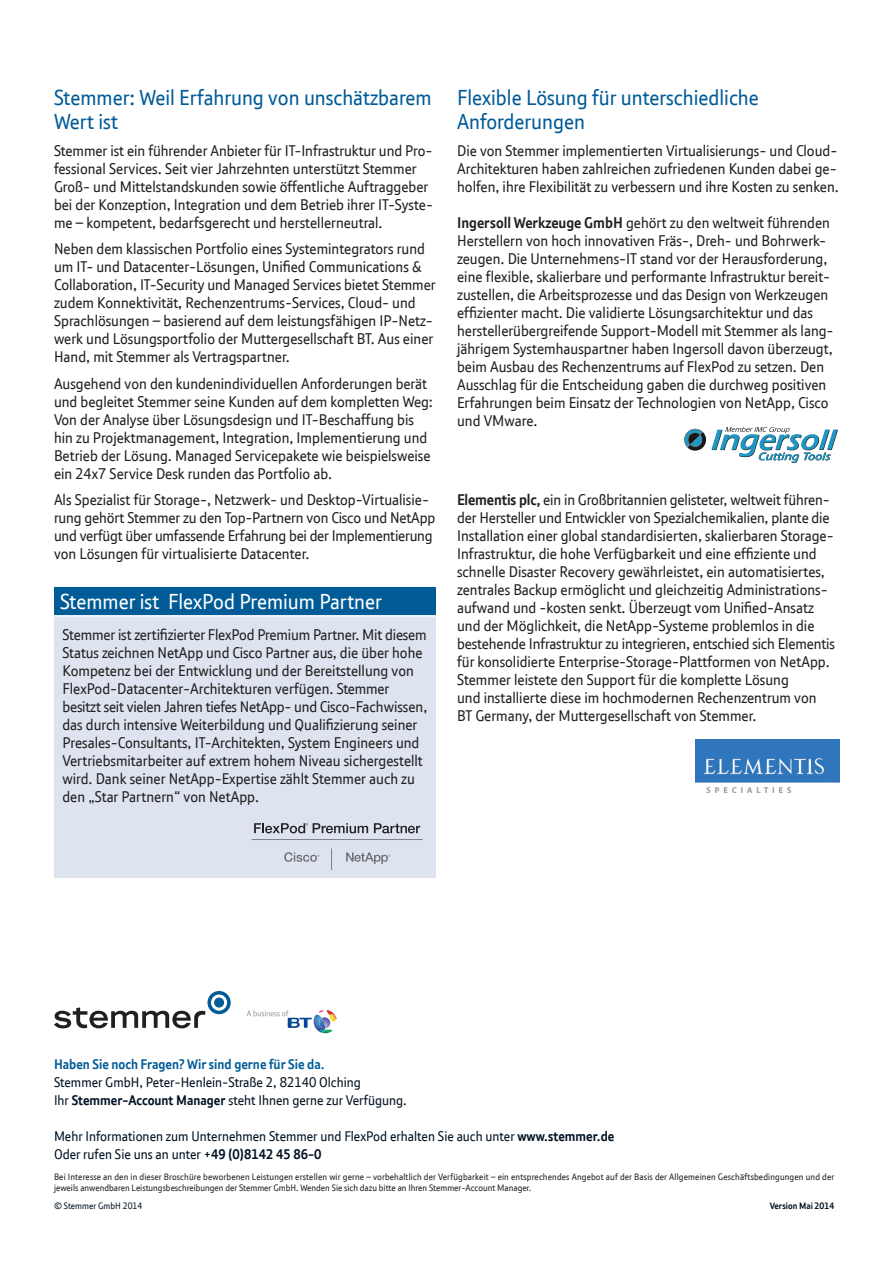
<style>
.page{position:relative;width:893px;height:1263px;background:#fff}
.page>*{position:absolute;margin:0;border:0;box-sizing:border-box;transform-origin:0 0}
.t1{font:21px/24px "New BT";color:#005b97}
.t2{font:21px "New BT";color:#fff}
.t3{font:15px/18px "New BT";color:#231f20}
.t4{font:13.5px/18px "New BT";color:#001222}
.t5{font:700 13.5px "New BT";color:#005b97}
.t6{font:9px/10.5px "New BT";letter-spacing:.015em;color:#231e1f}
.t7{font:9px "New BT";color:#001222}
.t8{font:700 9px "New BT";color:#001222}
.s1{font-weight:700}
</style>
<div class="page">
<svg style="left:247px;top:1010px;width:90px;height:23px"></svg>
<svg style="left:54px;top:991px;width:177px;height:38px"></svg>
<div style="left:214px;top:997px;width:10px;height:10px;background:#005b97;border-radius:50%"></div>
<svg style="left:684px;top:427px;width:154px;height:36px"></svg>
<div style="left:54px;top:587px;width:382px;height:29px;background:#005b97"></div>
<div style="left:54px;top:616px;width:382px;height:263px;background:#dde4f0"></div>
<hr style="left:54px;top:878px;width:382px;height:1px;background:#fff">
<hr style="left:54px;top:615px;width:382px;height:2px;background:#fff">
<svg style="left:331px;top:848px;width:1px;height:22px"></svg>
<hr style="left:252px;top:839px;width:171px;height:1px;background:#808285">
<svg style="left:346px;top:852px;width:44px;height:12px"></svg>
<svg style="left:374px;top:823px;width:46px;height:10px"></svg>
<svg style="left:254px;top:823px;width:114px;height:10px"></svg>
<svg style="left:284px;top:852px;width:35px;height:10px"></svg>
<img style="left:696px;top:739px;width:144px;height:54px">
<h1 class="t1" style="left:54px;top:85px;width:379px">Stemmer: Weil Erfahrung von unschätzbarem<br>Wert ist</h1>
<p class="t3" style="left:54px;top:141px;width:380px">Stemmer ist ein führender Anbieter für IT-Infrastruktur und Pro&shy;fessional Services. Seit vier Jahrzehnten unterstützt Stemmer Groß- und Mittelstandskunden sowie öffentliche Auftraggeber bei der Konzeption, Integration und dem Betrieb ihrer IT-Syste&shy;me – kompetent, bedarfsgerecht und herstellerneutral.</p>
<p class="t3" style="left:54px;top:239px;width:383px">Neben dem klassischen Portfolio eines Systemintegrators rund um IT- und Datacenter-Lösungen, Unified Communications &amp; Collaboration, IT-Security und Managed Services bietet Stemmer zudem Konnektivität, Rechenzentrums-Services, Cloud- und Sprachlösungen – basierend auf dem leistungsfähigen IP-Netz&shy;werk und Lösungsportfolio der Muttergesellschaft BT. Aus einer Hand, mit Stemmer als Vertragspartner.</p>
<p class="t3" style="left:54px;top:374px;width:380px">Ausgehend von den kundenindividuellen Anforderungen berät und begleitet Stemmer seine Kunden auf dem kompletten Weg:<br>Von der Analyse über Lösungsdesign und IT-Beschaffung bis hin zu Projektmanagement, Integration, Implementierung und Betrieb der Lösung. Managed Servicepakete wie beispielsweise ein 24x7 Service Desk runden das Portfolio ab.</p>
<p class="t3" style="left:54px;top:490px;width:383px">Als Spezialist für Storage-, Netzwerk- und Desktop-Virtualisie&shy;rung gehört Stemmer zu den Top-Partnern von Cisco und NetApp und verfügt über umfassende Erfahrung bei der Implementierung von Lösungen für virtualisierte Datacenter.</p>
<h1 class="t2" style="left:60px;top:588px;width:323px">Stemmer ist FlexPod Premium Partner</h1>
<p class="t3" style="left:63px;top:625px;width:366px">Stemmer ist zertifizierter FlexPod Premium Partner. Mit diesem Status zeichnen NetApp und Cisco Partner aus, die über hohe Kompetenz bei der Entwicklung und der Bereitstellung von FlexPod-Datacenter-Architekturen verfügen. Stemmer besitzt seit vielen Jahren tiefes NetApp- und Cisco-Fachwissen, das durch intensive Weiterbildung und Qualifizierung seiner Presales-Consultants, IT-Architekten, System Engineers und Vertriebsmitarbeiter auf extrem hohem Niveau sichergestellt wird. Dank seiner NetApp-Expertise zählt Stemmer auch zu den „Star Partnern“ von NetApp.</p>
<h1 class="t1" style="left:457px;top:85px;width:303px">Flexible Lösung für unterschiedliche<br>Anforderungen</h1>
<p class="t3" style="left:457px;top:141px;width:383px">Die von Stemmer implementierten Virtualisierungs- und Cloud-<br>Architekturen haben zahlreichen zufriedenen Kunden dabei ge&shy;holfen, ihre Flexibilität zu verbessern und ihre Kosten zu senken.</p>
<p class="t3" style="left:457px;top:213px;width:378px"><span class="s1">Ingersoll Werkzeuge GmbH</span> gehört zu den weltweit führenden Herstellern von hoch innovativen Fräs-, Dreh- und Bohrwerk&shy;zeugen. Die Unternehmens-IT stand vor der Herausforderung, eine flexible, skalierbare und performante Infrastruktur bereit&shy;zustellen, die Arbeitsprozesse und das Design von Werkzeugen effizienter macht. Die validierte Lösungsarchitektur und das herstellerübergreifende Support-Modell mit Stemmer als lang&shy;jährigem Systemhauspartner haben Ingersoll davon überzeugt, beim Ausbau des Rechenzentrums auf FlexPod zu setzen. Den Ausschlag für die Entscheidung gaben die durchweg positiven Erfahrungen beim Einsatz der Technologien von NetApp, Cisco und VMware.</p>
<p class="t3" style="left:457px;top:490px;width:379px"><span class="s1">Elementis plc,</span> ein in Großbritannien gelisteter, weltweit führen&shy;der Hersteller und Entwickler von Spezialchemikalien, plante die Installation einer global standardisierten, skalierbaren Storage-Infrastruktur, die hohe Verfügbarkeit und eine effiziente und schnelle Disaster Recovery gewährleistet, ein automatisiertes, zentrales Backup ermöglicht und gleichzeitig Administrations&shy;aufwand und -kosten senkt. Überzeugt vom Unified-Ansatz und der Möglichkeit, die NetApp-Systeme problemlos in die bestehende Infrastruktur zu integrieren, entschied sich Elementis für konsolidierte Enterprise-Storage-Plattformen von NetApp.<br>Stemmer leistete den Support für die komplette Lösung<br>und installierte diese im hochmodernen Rechenzentrum von BT Germany, der Muttergesellschaft von Stemmer.</p>
<p class="t5" style="left:54px;top:1056px;width:272px">Haben Sie noch Fragen? Wir sind gerne für Sie da.</p>
<p class="t4" style="left:54px;top:1073px;width:354px">Stemmer GmbH, Peter-Henlein-Straße 2, 82140 Olching<br>Ihr <span class="s1">Stemmer-Account Manager</span> steht Ihnen gerne zur Verfügung.</p>
<p class="t4" style="left:54px;top:1127px;width:562px">Mehr Informationen zum Unternehmen Stemmer und FlexPod erhalten Sie auch unter <span class="s1">www.stemmer.de<br></span>Oder rufen Sie uns an unter <span class="s1">+49 (0)8142 45 86-0</span></p>
<p class="t6" style="left:54px;top:1172px;width:782px">Bei Interesse an den in dieser Broschüre beworbenen Leistungen erstellen wir gerne – vorbehaltlich der Verfügbarkeit – ein entsprechendes Angebot auf der Basis der Allgemeinen Geschäftsbedingungen und der jeweils anwendbaren Leistungsbeschreibungen der Stemmer GmbH. Wenden Sie sich dazu bitte an Ihren Stemmer-Account Manager.</p>
<p class="t7" style="left:54px;top:1200px;width:90px">© Stemmer GmbH 2014</p>
<p class="t8" style="left:770px;top:1200px;width:66px">Version Mai 2014</p>
</div>
